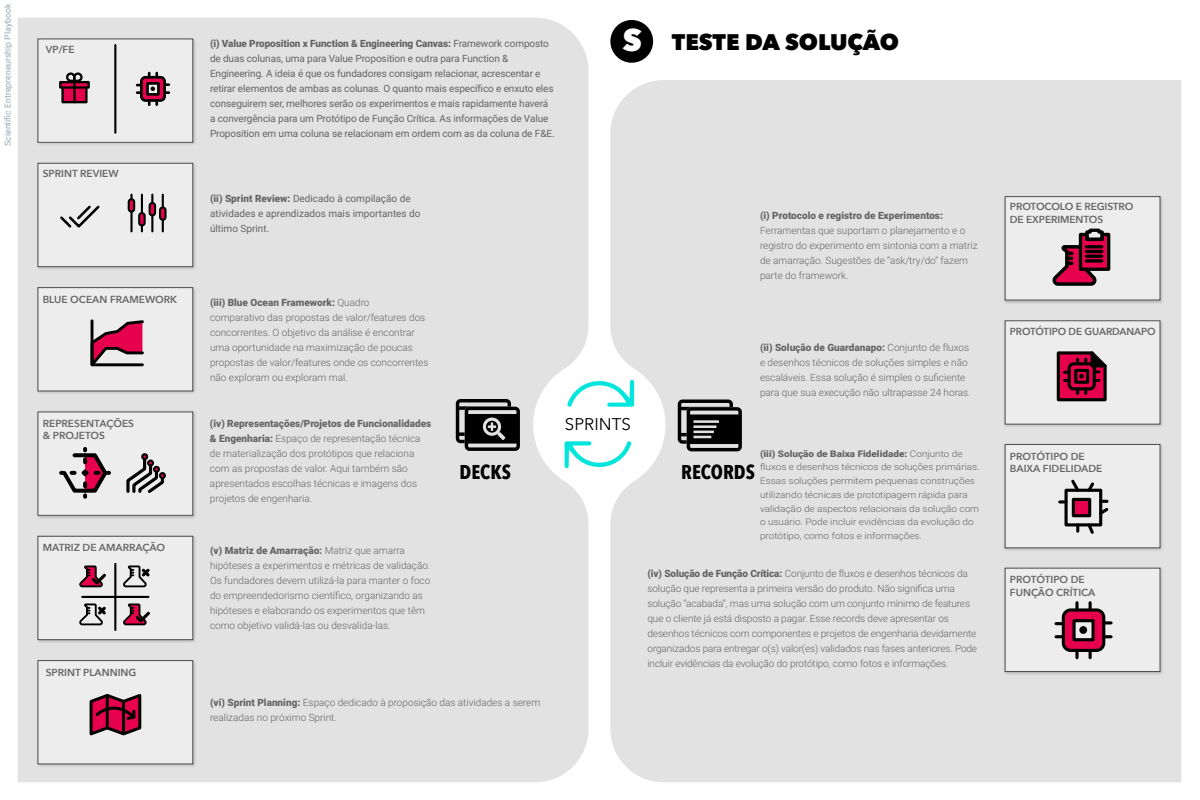
<style>
.page{position:relative;width:1200px;height:800px;background:#fff}
.page>*{position:absolute;margin:0;border:0;box-sizing:border-box;transform-origin:0 0}
.t1{font:800 22.5px "Avenir Next";color:#000}
.t2{font:700 19.94px "Avenir Next Condensed";color:#000}
.t3{font:16.88px "Avenir Next";color:#000}
.t4{font:600 10.19px/12.2px "Avenir Next";color:#666}
.t5{font:300 10px/15px "Roboto";color:#646464}
.t6{font:10px/15px "Roboto";letter-spacing:-.01em;color:#646464}
.t7{font:900 10px "Roboto";color:#646464}
.t8{font:300 9.19px/13.8px "Roboto";color:#646464;scale:1.09 1}
.t9{font:8.75px "Roboto";color:#9ea8b0}
.s1{font-weight:900}
.s2{font-size:30.81px;color:#fff}
</style>
<div class="page">
<div style="left:18px;top:18px;width:571px;height:764px;background:#e2e2e2"></div>
<div style="left:610px;top:80px;width:571px;height:702px;background:#e2e2e2"></div>
<div style="left:610px;top:20px;width:43px;height:43px;background:#000;border-radius:50%"></div>
<svg style="left:565px;top:380px;width:69px;height:88px"></svg>
<svg style="left:456px;top:399px;width:64px;height:52px;background:#4a4a4a"></svg>
<svg style="left:678px;top:400px;width:64px;height:51px;background:#4b4b4b"></svg>
<img style="left:34px;top:657px;width:165px;height:113px">
<div style="left:38px;top:661px;width:155px;height:103px;background:#ededed"></div>
<div style="left:37px;top:660px;width:156px;height:104px;border:1px solid #4d4d4d"></div>
<svg style="left:89px;top:694px;width:53px;height:42px;background:#93284c"></svg>
<img style="left:34px;top:160px;width:165px;height:112px">
<div style="left:38px;top:163px;width:155px;height:104px;background:#ededed"></div>
<div style="left:37px;top:163px;width:156px;height:104px;border:1px solid #4d4d4d"></div>
<svg style="left:60px;top:205px;width:40px;height:23px"></svg>
<hr style="left:162px;top:195px;width:2px;height:36px;background:#000">
<hr style="left:151px;top:195px;width:2px;height:36px;background:#000">
<hr style="left:141px;top:195px;width:2px;height:36px;background:#000">
<hr style="left:130px;top:195px;width:3px;height:36px;background:#000">
<div style="left:129px;top:199px;width:5px;height:13px;background:#e7004d;border-radius:3px"></div>
<div style="left:128px;top:198px;width:7px;height:15px;border:2px solid #000;border-radius:3px"></div>
<div style="left:139px;top:213px;width:6px;height:12px;background:#e7004d;border-radius:3px"></div>
<div style="left:138px;top:212px;width:8px;height:14px;border:2px solid #000;border-radius:3px"></div>
<div style="left:150px;top:203px;width:5px;height:12px;background:#e7004d;border-radius:3px"></div>
<div style="left:149px;top:202px;width:7px;height:14px;border:2px solid #000;border-radius:3px"></div>
<div style="left:160px;top:207px;width:5px;height:13px;background:#e7004d;border-radius:3px"></div>
<div style="left:159px;top:206px;width:8px;height:15px;border:2px solid #000;border-radius:3px"></div>
<img style="left:34px;top:284px;width:165px;height:113px">
<div style="left:38px;top:288px;width:155px;height:103px;background:#ededed"></div>
<div style="left:37px;top:287px;width:156px;height:104px;border:1px solid #4d4d4d"></div>
<svg style="left:90px;top:319px;width:54px;height:48px"></svg>
<img style="left:34px;top:409px;width:165px;height:112px">
<div style="left:38px;top:412px;width:155px;height:103px;background:#ededed"></div>
<div style="left:37px;top:412px;width:156px;height:104px;border:1px solid #4d4d4d"></div>
<svg style="left:126px;top:453px;width:40px;height:40px"></svg>
<svg style="left:59px;top:449px;width:51px;height:48px"></svg>
<img style="left:1002px;top:317px;width:164px;height:113px">
<div style="left:1005px;top:321px;width:155px;height:103px;background:#ededed"></div>
<div style="left:1005px;top:320px;width:155px;height:105px;border:1px solid #4d4d4d"></div>
<svg style="left:1056px;top:351px;width:51px;height:51px;background:#7d1236"></svg>
<img style="left:1002px;top:441px;width:164px;height:113px">
<div style="left:1005px;top:444px;width:155px;height:104px;background:#ededed"></div>
<div style="left:1005px;top:444px;width:155px;height:104px;border:1px solid #4d4d4d"></div>
<svg style="left:1060px;top:479px;width:49px;height:55px"></svg>
<div style="left:1073px;top:499px;width:17px;height:17px;background:#e7004d"></div>
<div style="left:1072px;top:498px;width:19px;height:19px;border:3px solid #000"></div>
<img style="left:1002px;top:565px;width:164px;height:112px">
<div style="left:1005px;top:568px;width:155px;height:104px;background:#ededed"></div>
<div style="left:1005px;top:568px;width:155px;height:104px;border:1px solid #4d4d4d"></div>
<svg style="left:1056px;top:603px;width:55px;height:55px"></svg>
<div style="left:1079px;top:626px;width:8px;height:8px;background:#000;border-radius:50%"></div>
<img style="left:34px;top:533px;width:165px;height:112px">
<div style="left:38px;top:536px;width:155px;height:104px;background:#ededed"></div>
<div style="left:37px;top:536px;width:156px;height:104px;border:1px solid #4d4d4d"></div>
<hr style="left:114px;top:564px;width:2px;height:66px;background:#000">
<hr style="left:82px;top:596px;width:66px;height:2px;background:#000">
<svg style="left:79px;top:565px;width:27px;height:23px"></svg>
<svg style="left:123px;top:603px;width:27px;height:23px"></svg>
<svg style="left:79px;top:603px;width:27px;height:23px"></svg>
<svg style="left:123px;top:565px;width:27px;height:23px"></svg>
<img style="left:34px;top:36px;width:165px;height:112px">
<div style="left:38px;top:39px;width:155px;height:103px;background:#ededed"></div>
<div style="left:37px;top:39px;width:156px;height:104px;border:1px solid #4d4d4d"></div>
<hr style="left:114px;top:45px;width:2px;height:88px;background:#000">
<svg style="left:137px;top:73px;width:32px;height:32px"></svg>
<div style="left:63px;top:85px;width:23px;height:17px;background:#e7004d"></div>
<div style="left:61px;top:84px;width:27px;height:19px;border:2px solid #000"></div>
<div style="left:60px;top:82px;width:29px;height:6px;background:#e7004d"></div>
<div style="left:59px;top:81px;width:31px;height:8px;border:2px solid #000"></div>
<svg style="left:66px;top:72px;width:17px;height:10px"></svg>
<hr style="left:73px;top:82px;width:3px;height:20px;background:#000">
<img style="left:1002px;top:194px;width:164px;height:112px">
<div style="left:1005px;top:197px;width:155px;height:103px;background:#ededed"></div>
<div style="left:1005px;top:196px;width:155px;height:104px;border:1px solid #4d4d4d"></div>
<svg style="left:1052px;top:228px;width:59px;height:58px"></svg>
<p class="t9" style="left:2px;top:146px;width:144px;rotate:-90deg">Scientific Entrepreneurship Playbook</p>
<p class="t4" style="left:46px;top:43px;width:30px">VP/FE</p>
<p class="t4" style="left:43px;top:167px;width:78px">SPRINT REVIEW</p>
<p class="t4" style="left:43px;top:293px;width:136px">BLUE OCEAN FRAMEWORK</p>
<p class="t4" style="left:43px;top:417px;width:93px">REPRESENTAÇÕES &amp; PROJETOS</p>
<p class="t4" style="left:43px;top:541px;width:124px">MATRIZ DE AMARRAÇÃO</p>
<p class="t4" style="left:46px;top:666px;width:92px">SPRINT PLANNING</p>
<p class="t6" style="left:210px;top:36px;width:346px"><span class="s1">(i) Value Proposition x Function &amp; Engineering Canvas:</span> Framework composto de duas colunas, uma para Value Proposition e outra para Function &amp; Engineering. A ideia é que os fundadores consigam relacionar, acrescentar e retirar elementos de ambas as colunas. O quanto mais específico e enxuto eles conseguirem ser, melhores serão os experimentos e mais rapidamente haverá a convergência para um Protótipo de Função Crítica. As informações de Value Proposition em uma coluna se relacionam em ordem com as da coluna de F&amp;E.</p>
<p class="t6" style="left:210px;top:191px;width:212px"><span class="s1">(ii) Sprint Review:</span> Dedicado à compilação de atividades e aprendizados mais importantes do último Sprint.</p>
<p class="t5" style="left:210px;top:294px;width:220px"><span class="s1">(iii) Blue Ocean Framework:</span> Quadro<br>comparativo das propostas de valor/features dos concorrentes. O objetivo da análise é encontrar uma oportunidade na maximização de poucas propostas de valor/features onde os concorrentes não exploram ou exploram mal.</p>
<h1 class="t1" style="left:623px;top:28px;width:278px"><span class="s2">S</span> TESTE DA SOLUÇÃO</h1>
<p class="t7" style="left:760px;top:209px;width:185px">(i) Protocolo e registro de Experimentos:</p>
<p class="t5" style="left:760px;top:223px;width:219px">Ferramentas que suportam o planejamento e o registro do experimento em sintonia com a matriz de amarração. Sugestões de “ask/try/do” fazem parte do framework.</p>
<p class="t5" style="left:760px;top:339px;width:212px"><span class="s1">(ii) Solução de Guardanapo:</span> Conjunto de fluxos e desenhos técnicos de soluções simples e não escaláveis. Essa solução é simples o suficiente para que sua execução não ultrapasse 24 horas.</p>
<p class="t5" style="left:210px;top:416px;width:223px"><span class="s1">(iv) Representações/Projetos de Funcionalidades &amp; Engenharia:</span> Espaço de representação técnica de materialização dos protótipos que relaciona com as propostas de valor. Aqui também são apresentados escolhas técnicas e imagens dos projetos de engenharia.</p>
<p class="t5" style="left:210px;top:543px;width:222px"><span class="s1">(v) Matriz de Amarração:</span> Matriz que amarra hipóteses a experimentos e métricas de validação.<br>Os fundadores devem utilizá-la para manter o foco do empreendedorismo científico, organizando as hipóteses e elaborando os experimentos que têm como objetivo validá-las ou desvalida-las.</p>
<h3 class="t3" style="left:565px;top:410px;width:67px">SPRINTS</h3>
<p class="t8" style="left:760px;top:446px;width:203px"><span class="s1">(iii) Solução de Baixa Fidelidade:</span> Conjunto de fluxos e desenhos técnicos de soluções primárias.<br>Essas soluções permitem pequenas construções utilizando técnicas de prototipagem rápida para validação de aspectos relacionais da solução com o usuário. Pode incluir evidências da evolução do protótipo, como fotos e informações.</p>
<h2 class="t2" style="left:460px;top:460px;width:53px">DECKS</h2>
<h2 class="t2" style="left:681px;top:460px;width:75px">RECORDS</h2>
<p class="t5" style="left:648px;top:566px;width:331px"><span class="s1">(iv) Solução de Função Crítica:</span> Conjunto de fluxos e desenhos técnicos da solução que representa a primeira versão do produto. Não significa uma solução “acabada”, mas uma solução com um conjunto mínimo de features que o cliente já está disposto a pagar. Esse records deve apresentar os desenhos técnicos com componentes e projetos de engenharia devidamente organizados para entregar o(s) valor(es) validados nas fases anteriores. Pode incluir evidências da evolução do protótipo, como fotos e informações.</p>
<p class="t5" style="left:210px;top:694px;width:332px"><span class="s1">(vi) Sprint Planning:</span> Espaço dedicado à proposição das atividades a serem realizadas no próximo Sprint.</p>
<p class="t4" style="left:1010px;top:201px;width:125px">PROTOCOLO E REGISTRO<br>DE EXPERIMENTOS</p>
<p class="t4" style="left:1010px;top:325px;width:147px">PROTÓTIPO DE GUARDANAPO</p>
<p class="t4" style="left:1010px;top:450px;width:94px">PROTÓTIPO DE<br>BAIXA FIDELIDADE</p>
<p class="t4" style="left:1010px;top:574px;width:87px">PROTÓTIPO DE<br>FUNÇÃO CRÍTICA</p>
</div>
